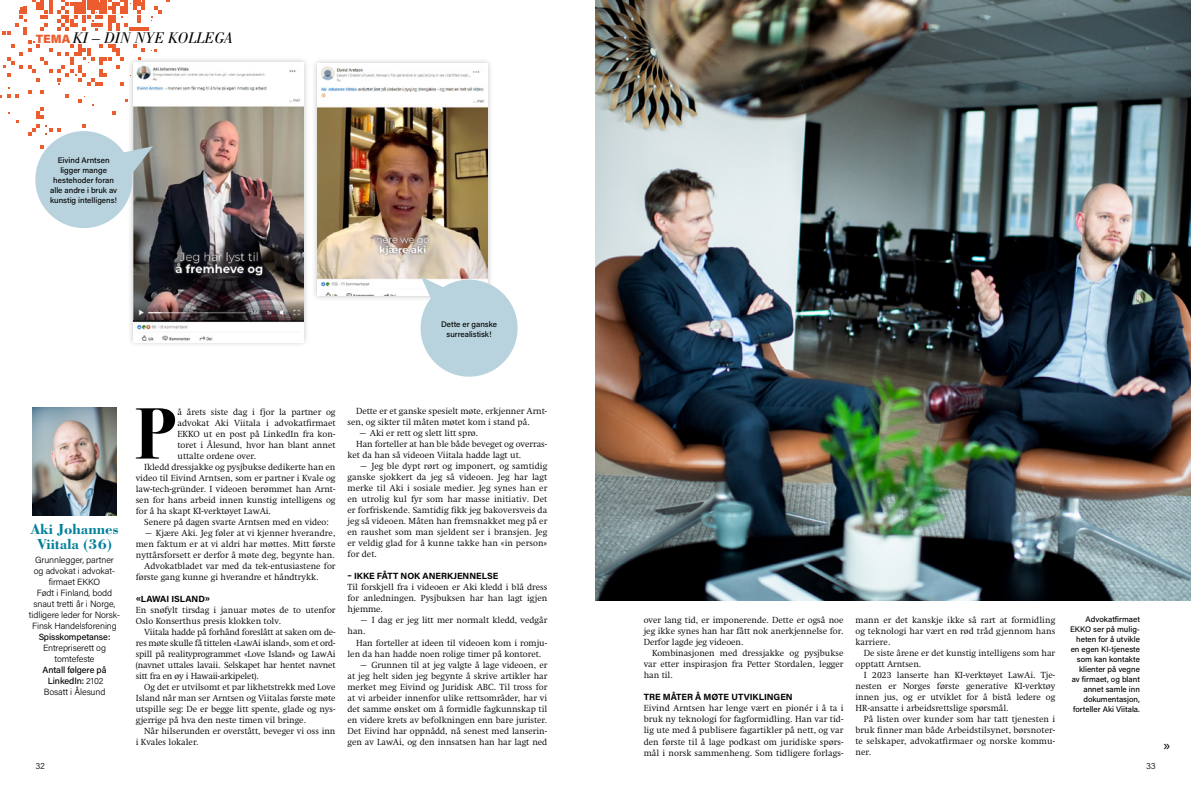
<style>
.page{position:relative;width:1191px;height:794px;background:#fff}
.page>*{position:absolute;margin:0;border:0;box-sizing:border-box;transform-origin:0 0}
.t1{font:700 72.6px "Bodoni Svty Two ITCTT";color:#000}
.t2{font:italic 16px "Bodoni Std";color:#000}
.t3{font:700 15px/15px "Bodoni Std";color:#008099;text-align:center}
.t4{font:13.5px "Acumin Pro";color:#000}
.t5{font:300 9px/11px "Swift LT Std";color:#000;text-align:justify}
.t6{font:300 9px/11px "Acumin Pro";letter-spacing:-.01em;color:#000;text-align:center}
.t7{font:700 9px "Acumin Pro";color:#000}
.t8{font:500 9px/11px "Acumin Pro";letter-spacing:-.01em;color:#000;text-align:center}
.t9{font:500 8px/10px "Acumin Pro";color:#000;text-align:center}
.s1{font-family:"Acumin Pro";font-weight:900;font-style:normal;font-size:12px;color:#eb5c2e}
.s2{font-weight:300}
</style>
<div class="page">
<svg style="left:0;top:0;width:170px;height:136px"></svg>
<svg style="left:41px;top:145px;width:3px;height:4px"></svg>
<div style="left:36px;top:31px;width:197px;height:13px;background:#fff"></div>
<div style="left:127px;top:56px;width:182px;height:292px;background:#000;opacity:.24"></div>
<img style="left:133px;top:62px;width:170px;height:280px">
<div style="left:311px;top:57px;width:182px;height:245px;background:#000;opacity:.24"></div>
<img style="left:317px;top:63px;width:170px;height:233px">
<img style="left:133px;top:107px;width:170px;height:213px">
<img style="left:595px;top:0;width:596px;height:601px">
<img style="left:32px;top:408px;width:85px;height:108px">
<div style="left:35px;top:131px;width:97px;height:97px;background:#b9d3de;border-radius:50%"></div>
<div style="left:420px;top:280px;width:97px;height:97px;background:#b9d3de;border-radius:50%"></div>
<svg style="left:119px;top:146px;width:34px;height:32px"></svg>
<svg style="left:421px;top:277px;width:36px;height:34px"></svg>
<h2 class="t2" style="left:36px;top:28px;width:199px"><span class="s1">TEMA</span> KI – DIN NYE KOLLEGA</h2>
<p class="t9" style="left:50px;top:154px;width:69px">Eivind Arntsen ligger mange hestehoder foran alle andre i bruk av kunstig intelligens!</p>
<p class="t9" style="left:441px;top:319px;width:57px">Dette er ganske surrealistisk!</p>
<h3 class="t3" style="left:31px;top:521px;width:89px">Aki Johannes<br>Viitala (36)</h3>
<p class="t6" style="left:29px;top:554px;width:93px">Grunnlegger, partner<br>og advokat i advokat&shy;firmaet EKKO<br>Født i Finland, bodd snaut tretti år i Norge, tidligere leder for Norsk-<br>Finsk Handelsforening</p>
<p class="t8" style="left:39px;top:631px;width:73px">Spisskompetanse:</p>
<p class="t6" style="left:43px;top:642px;width:64px">Entrepriserett og tomtefeste</p>
<p class="t8" style="left:43px;top:664px;width:65px">Antall følgere på<br>LinkedIn: <span class="s2">2102<br>Bosatt i Ålesund</span></p>
<h1 class="t1" style="left:135px;top:374px;width:42px">P</h1>
<p class="t5" style="left:178px;top:406px;width:159px">å årets siste dag i fjor la partner og</p>
<p class="t5" style="left:178px;top:417px;width:159px">advokat Aki Viitala i advokatfirmaet</p>
<p class="t5" style="left:178px;top:428px;width:159px">EKKO ut en post på LinkedIn fra kon-</p>
<p class="t5" style="left:178px;top:439px;width:159px">toret i Ålesund, hvor han blant annet</p>
<p class="t5" style="left:178px;top:450px;width:80px">uttalte ordene over.</p>
<p class="t5" style="left:144px;top:461px;width:193px">Ikledd dressjakke og pysjbukse dedikerte han en</p>
<p class="t5" style="left:136px;top:472px;width:201px">video til Eivind Arntsen, som er partner i Kvale og</p>
<p class="t5" style="left:136px;top:483px;width:201px">law-tech-gründer. I videoen berømmet han Arnt-</p>
<p class="t5" style="left:136px;top:494px;width:201px">sen for hans arbeid innen kunstig intelligens og</p>
<p class="t5" style="left:136px;top:505px;width:137px">for å ha skapt KI-verktøyet LawAi.</p>
<p class="t5" style="left:144px;top:516px;width:186px">Senere på dagen svarte Arntsen med en video:</p>
<p class="t5" style="left:144px;top:527px;width:193px">– Kjære Aki. Jeg føler at vi kjenner hverandre,</p>
<p class="t5" style="left:136px;top:538px;width:201px">men faktum er at vi aldri har møttes. Mitt første</p>
<p class="t5" style="left:136px;top:549px;width:200px">nyttårsforsett er derfor å møte deg, begynte han.</p>
<p class="t5" style="left:144px;top:560px;width:193px">Advokatbladet var med da tek-entusiastene for</p>
<p class="t5" style="left:136px;top:571px;width:184px">første gang kunne gi hverandre et håndtrykk.</p>
<p class="t7" style="left:136px;top:592px;width:76px">«LAWAI ISLAND»</p>
<p class="t5" style="left:136px;top:604px;width:201px">En snøfylt tirsdag i januar møtes de to utenfor<br>Oslo Konserthus presis klokken tolv.</p>
<p class="t5" style="left:136px;top:626px;width:201px;text-indent:9px">Viitala hadde på forhånd foreslått at saken om de&shy;res møte skulle få tittelen «LawAi island», som et ord&shy;spill på realityprogrammet «Love Island» og LawAi (navnet uttales lavaii. Selskapet har hentet navnet sitt fra en øy i Hawaii-arkipelet).</p>
<p class="t5" style="left:136px;top:681px;width:201px;text-indent:9px">Og det er utvilsomt et par likhetstrekk med Love Island når man ser Arntsen og Viitalas første møte utspille seg: De er begge litt spente, glade og nys&shy;gjerrige på hva den neste timen vil bringe.</p>
<p class="t5" style="left:136px;top:725px;width:201px;text-indent:9px">Når hilserunden er overstått, beveger vi oss inn i Kvales lokaler.</p>
<p class="t5" style="left:347px;top:406px;width:201px;text-indent:9px">Dette er et ganske spesielt møte, erkjenner Arnt&shy;sen, og sikter til måten møtet kom i stand på.</p>
<p class="t5" style="left:358px;top:428px;width:121px">– Aki er rett og slett litt sprø.</p>
<p class="t5" style="left:356px;top:439px;width:193px">Han forteller at han ble både beveget og overras-</p>
<p class="t5" style="left:347px;top:450px;width:175px">ket da han så videoen Viitala hadde lagt ut.</p>
<p class="t5" style="left:347px;top:461px;width:201px;text-indent:12px">– Jeg ble dypt rørt og imponert, og samtidig ganske sjokkert da jeg så videoen. Jeg har lagt merke til Aki i sosiale medier. Jeg synes han er en utrolig kul fyr som har masse initiativ. Det er forfriskende. Samtidig fikk jeg bakoversveis da jeg så videoen. Måten han fremsnakket meg på er en raushet som man sjeldent ser i bransjen. Jeg er veldig glad for å kunne takke han «in person» for det.</p>
<p class="t7" style="left:347px;top:570px;width:152px">– IKKE FÅTT NOK ANERKJENNELSE</p>
<p class="t5" style="left:347px;top:582px;width:201px">Til forskjell fra i videoen er Aki kledd i blå dress for anledningen. Pysjbuksen har han lagt igjen hjemme.</p>
<p class="t5" style="left:347px;top:615px;width:201px;text-indent:12px">– I dag er jeg litt mer normalt kledd, vedgår han.</p>
<p class="t5" style="left:347px;top:637px;width:201px;text-indent:9px">Han forteller at ideen til videoen kom i romju&shy;len da han hadde noen rolige timer på kontoret.</p>
<p class="t5" style="left:347px;top:659px;width:201px;text-indent:12px">– Grunnen til at jeg valgte å lage videoen, er at jeg helt siden jeg begynte å skrive artikler har merket meg Eivind og Juridisk ABC. Til tross for at vi arbeider innenfor ulike rettsområder, har vi det samme ønsket om å formidle fagkunnskap til en videre krets av befolkningen enn bare jurister.<br>Det Eivind har oppnådd, nå senest med lanserin&shy;gen av LawAi, og den innsatsen han har lagt ned</p>
<p class="t5" style="left:643px;top:615px;width:201px">over lang tid, er imponerende. Dette er også noe jeg ikke synes han har fått nok anerkjennelse for.<br>Derfor lagde jeg videoen.</p>
<p class="t5" style="left:643px;top:648px;width:201px;text-indent:9px">Kombinasjonen med dressjakke og pysjbukse var etter inspirasjon fra Petter Stordalen, legger han til.</p>
<p class="t7" style="left:643px;top:691px;width:150px">TRE MÅTER Å MØTE UTVIKLINGEN</p>
<p class="t5" style="left:643px;top:703px;width:201px">Eivind Arntsen har lenge vært en pionér i å ta i bruk ny teknologi for fagformidling. Han var tid&shy;lig ute med å publisere fagartikler på nett, og var den første til å lage podkast om juridiske spørs&shy;mål i norsk sammenheng. Som tidligere forlags-</p>
<p class="t5" style="left:855px;top:615px;width:201px">mann er det kanskje ikke så rart at formidling og teknologi har vært en rød tråd gjennom hans karriere.</p>
<p class="t5" style="left:855px;top:648px;width:201px;text-indent:9px">De siste årene er det kunstig intelligens som har opptatt Arntsen.</p>
<p class="t5" style="left:855px;top:670px;width:201px;text-indent:9px">I 2023 lanserte han KI-verktøyet LawAi. Tje&shy;nesten er Norges første generative KI-verktøy innen jus, og er utviklet for å bistå ledere og HR-ansatte i arbeidsrettslige spørsmål.</p>
<p class="t5" style="left:855px;top:714px;width:201px;text-indent:9px">På listen over kunder som har tatt tjenesten i bruk finner man både Arbeidstilsynet, børsnoter&shy;te selskaper, advokatfirmaer og norske kommu&shy;ner.</p>
<p class="t9" style="left:1070px;top:614px;width:71px;text-align:right">Advokatfirmaet<br>EKKO ser på mulig&shy;heten for å utvikle en egen KI-tjeneste som kan kontakte klienter på vegne av firmaet, og blant annet samle inn dokumentasjon, forteller Aki Viitala.</p>
<p class="t6" style="left:35px;top:760px;width:11px">32</p>
<p class="t6" style="left:1146px;top:760px;width:11px">33</p>
<h3 class="t4" style="left:1163px;top:736px;width:9px">»</h3>
</div>
